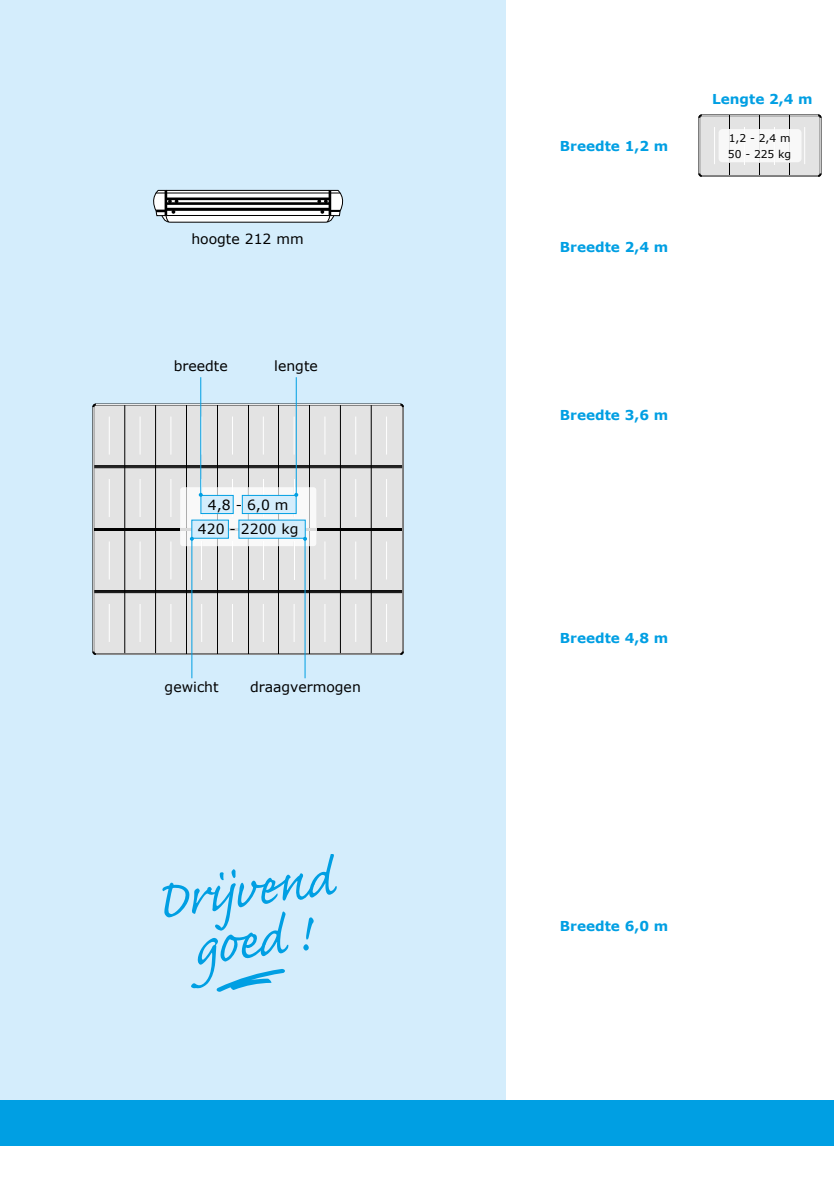
<style>
.page{position:relative;width:834px;height:1191px;background:#fff}
.page>*{position:absolute;margin:0;border:0;box-sizing:border-box;transform-origin:0 0}
.t1{font:68.4px/51.4px "Caflisch Script Pro";color:#009fe3;text-align:center}
.t2{font:14px/24px "Verdana";color:#000;text-align:center}
.t3{font:700 13.6px "Verdana";color:#009fe3}
.t4{font:10.8px/15.6px "Verdana";color:#000}
</style>
<div class="page">
<div style="left:0;top:0;width:506px;height:1112px;background:#d4edfc"></div>
<div style="left:0;top:1100px;width:833px;height:45px;background:#009fe3"></div>
<div style="left:93px;top:404px;width:310px;height:250px;background:#e3e3e3"></div>
<hr style="left:124px;top:405px;width:1px;height:248px;background:#000">
<hr style="left:155px;top:405px;width:1px;height:248px;background:#000">
<hr style="left:186px;top:405px;width:1px;height:248px;background:#000">
<hr style="left:217px;top:405px;width:1px;height:248px;background:#000">
<hr style="left:248px;top:405px;width:1px;height:248px;background:#000">
<hr style="left:278px;top:405px;width:1px;height:248px;background:#000">
<hr style="left:309px;top:405px;width:1px;height:248px;background:#000">
<hr style="left:340px;top:405px;width:1px;height:248px;background:#000">
<hr style="left:371px;top:405px;width:1px;height:248px;background:#000">
<hr style="left:109px;top:417px;width:1px;height:38px;background:#fff">
<hr style="left:140px;top:417px;width:1px;height:38px;background:#fff">
<hr style="left:170px;top:417px;width:1px;height:38px;background:#fff">
<hr style="left:201px;top:417px;width:1px;height:38px;background:#fff">
<hr style="left:232px;top:417px;width:1px;height:38px;background:#fff">
<hr style="left:263px;top:417px;width:1px;height:38px;background:#fff">
<hr style="left:293px;top:417px;width:1px;height:38px;background:#fff">
<hr style="left:324px;top:417px;width:1px;height:38px;background:#fff">
<hr style="left:355px;top:417px;width:1px;height:38px;background:#fff">
<hr style="left:386px;top:417px;width:1px;height:38px;background:#fff">
<hr style="left:109px;top:479px;width:1px;height:38px;background:#fff">
<hr style="left:140px;top:479px;width:1px;height:38px;background:#fff">
<hr style="left:170px;top:479px;width:1px;height:38px;background:#fff">
<hr style="left:201px;top:479px;width:1px;height:38px;background:#fff">
<hr style="left:232px;top:479px;width:1px;height:38px;background:#fff">
<hr style="left:263px;top:479px;width:1px;height:38px;background:#fff">
<hr style="left:293px;top:479px;width:1px;height:38px;background:#fff">
<hr style="left:324px;top:479px;width:1px;height:38px;background:#fff">
<hr style="left:355px;top:479px;width:1px;height:38px;background:#fff">
<hr style="left:386px;top:479px;width:1px;height:38px;background:#fff">
<hr style="left:109px;top:541px;width:1px;height:38px;background:#fff">
<hr style="left:140px;top:541px;width:1px;height:38px;background:#fff">
<hr style="left:170px;top:541px;width:1px;height:38px;background:#fff">
<hr style="left:201px;top:541px;width:1px;height:38px;background:#fff">
<hr style="left:232px;top:541px;width:1px;height:38px;background:#fff">
<hr style="left:263px;top:541px;width:1px;height:38px;background:#fff">
<hr style="left:293px;top:541px;width:1px;height:38px;background:#fff">
<hr style="left:324px;top:541px;width:1px;height:38px;background:#fff">
<hr style="left:355px;top:541px;width:1px;height:38px;background:#fff">
<hr style="left:386px;top:541px;width:1px;height:38px;background:#fff">
<svg style="left:92px;top:650px;width:6px;height:5px"></svg>
<svg style="left:398px;top:650px;width:6px;height:5px"></svg>
<svg style="left:398px;top:403px;width:6px;height:6px"></svg>
<svg style="left:92px;top:403px;width:6px;height:6px"></svg>
<hr style="left:109px;top:604px;width:1px;height:38px;background:#fff">
<hr style="left:140px;top:604px;width:1px;height:38px;background:#fff">
<hr style="left:170px;top:604px;width:1px;height:38px;background:#fff">
<hr style="left:201px;top:604px;width:1px;height:38px;background:#fff">
<hr style="left:232px;top:604px;width:1px;height:38px;background:#fff">
<hr style="left:263px;top:604px;width:1px;height:38px;background:#fff">
<hr style="left:293px;top:604px;width:1px;height:38px;background:#fff">
<hr style="left:324px;top:604px;width:1px;height:38px;background:#fff">
<hr style="left:355px;top:604px;width:1px;height:38px;background:#fff">
<hr style="left:386px;top:604px;width:1px;height:38px;background:#fff">
<hr style="left:94px;top:466px;width:308px;height:1px;background:#000">
<hr style="left:94px;top:465px;width:308px;height:1px;background:#000">
<hr style="left:94px;top:467px;width:308px;height:1px;background:#000">
<hr style="left:94px;top:529px;width:308px;height:1px;background:#000">
<hr style="left:94px;top:528px;width:308px;height:1px;background:#000">
<hr style="left:94px;top:530px;width:308px;height:1px;background:#000">
<hr style="left:94px;top:591px;width:308px;height:1px;background:#000">
<hr style="left:94px;top:590px;width:308px;height:1px;background:#000">
<hr style="left:94px;top:592px;width:308px;height:1px;background:#000">
<hr style="left:296px;top:377px;width:1px;height:118px;background:#009fe3">
<hr style="left:200px;top:377px;width:1px;height:118px;background:#009fe3">
<hr style="left:191px;top:539px;width:1px;height:139px;background:#009fe3">
<hr style="left:304px;top:539px;width:1px;height:139px;background:#009fe3">
<svg style="left:180px;top:487px;width:136px;height:59px"></svg>
<svg style="left:698px;top:114px;width:124px;height:63px"></svg>
<svg style="left:153px;top:189px;width:191px;height:34px;background:#c6c9ca"></svg>
<hr style="left:156px;top:193px;width:184px;height:1px;background:#000">
<hr style="left:166px;top:198px;width:163px;height:2px;background:#000">
<hr style="left:166px;top:202px;width:163px;height:3px;background:#000">
<hr style="left:166px;top:208px;width:163px;height:3px;background:#000">
<svg style="left:216px;top:969px;width:69px;height:23px"></svg>
<p class="t2" style="left:191px;top:228px;width:114px">hoogte 212 mm</p>
<p class="t2" style="left:174px;top:356px;width:55px">breedte</p>
<p class="t2" style="left:274px;top:356px;width:45px">lengte</p>
<p class="t2" style="left:198px;top:494px;width:102px">4,8 - 6,0 m<br>420 - 2200 kg</p>
<p class="t2" style="left:165px;top:676px;width:56px">gewicht</p>
<p class="t2" style="left:250px;top:676px;width:112px">draagvermogen</p>
<h1 class="t1" style="left:152px;top:881px;width:182px;rotate:-8deg">Drijvend goed !</h1>
<p class="t3" style="left:559px;top:141px;width:110px">Breedte 1,2 m</p>
<p class="t3" style="left:559px;top:242px;width:110px">Breedte 2,4 m</p>
<p class="t3" style="left:712px;top:93px;width:102px">Lengte 2,4 m</p>
<p class="t4" style="left:727px;top:131px;width:65px">1,2 - 2,4 m<br>50 - 225 kg</p>
<p class="t3" style="left:559px;top:409px;width:110px">Breedte 3,6 m</p>
<p class="t3" style="left:559px;top:633px;width:110px">Breedte 4,8 m</p>
<p class="t3" style="left:559px;top:920px;width:110px">Breedte 6,0 m</p>
</div>
